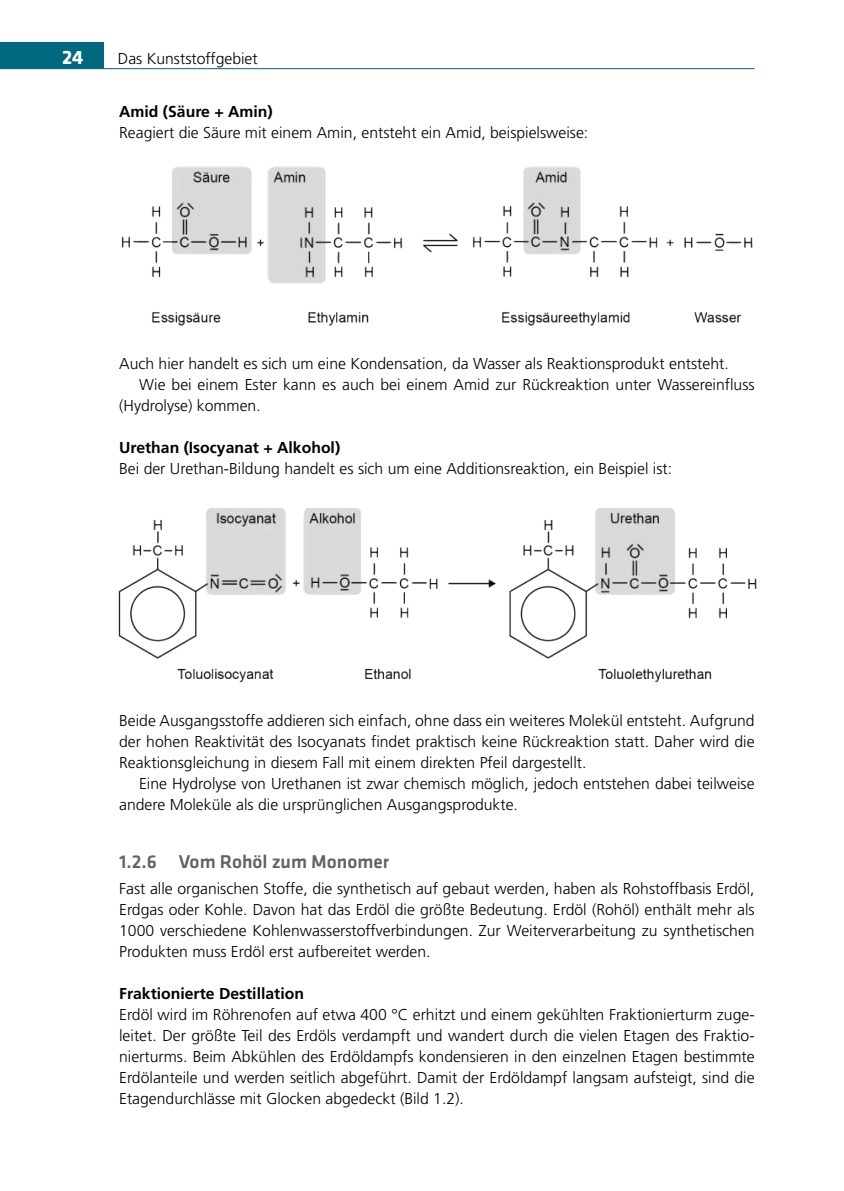
<style>
.page{position:relative;width:844px;height:1191px;background:#fff}
.page>*{position:absolute;margin:0;border:0;box-sizing:border-box;transform-origin:0 0}
.t1{font:700 20.12px "Klavika Basic";color:#fff}
.t2{font:500 19.25px "Klavika Basic";color:#626262}
.t3{font:300 15.75px/21px "Frutiger LT Std";color:#000;text-align:justify}
.t4{font:700 15.75px "Frutiger LT Std";color:#000}
</style>
<div class="page">
<div style="left:0;top:42px;width:103px;height:27px;background:#00687f"></div>
<hr style="left:0;top:68px;width:754px;height:1px;background:#00687f">
<img style="left:121px;top:166px;width:632px;height:160px">
<img style="left:118px;top:508px;width:639px;height:175px">
<p class="t1" style="left:62px;top:45px;width:23px">24</p>
<p class="t3" style="left:118px;top:48px;width:141px">Das Kunststoffgebiet</p>
<p class="t4" style="left:119px;top:102px;width:155px">Amid (Säure + Amin)</p>
<p class="t3" style="left:119px;top:122px;width:470px">Reagiert die Säure mit einem Amin, entsteht ein Amid, beispielsweise:</p>
<p class="t3" style="left:119px;top:353px;width:611px">Auch hier handelt es sich um eine Kondensation, da Wasser als Reaktionsprodukt entsteht.</p>
<p class="t3" style="left:139px;top:374px;width:617px">Wie bei einem Ester kann es auch bei einem Amid zur Rückreaktion unter Wassereinfluss</p>
<p class="t3" style="left:119px;top:395px;width:143px">(Hydrolyse) kommen.</p>
<p class="t4" style="left:119px;top:438px;width:222px">Urethan (Isocyanat + Alkohol)</p>
<p class="t3" style="left:119px;top:458px;width:554px">Bei der Urethan-Bildung handelt es sich um eine Additionsreaktion, ein Beispiel ist:</p>
<p class="t3" style="left:119px;top:710px;width:636px">Beide Ausgangsstoffe addieren sich einfach, ohne dass ein weiteres Molekül entsteht. Aufgrund der hohen Reaktivität des Isocyanats findet praktisch keine Rückreaktion statt. Daher wird die Reaktionsgleichung in diesem Fall mit einem direkten Pfeil dargestellt.</p>
<p class="t3" style="left:119px;top:773px;width:636px;text-indent:20px">Eine Hydrolyse von Urethanen ist zwar chemisch möglich, jedoch entstehen dabei teilweise andere Moleküle als die ursprünglichen Ausgangsprodukte.</p>
<p class="t2" style="left:119px;top:850px;width:271px">1.2.6 Vom Rohöl zum Monomer</p>
<p class="t3" style="left:119px;top:878px;width:637px">Fast alle organischen Stoffe, die synthetisch auf gebaut werden, haben als Rohstoffbasis Erdöl, Erdgas oder Kohle. Davon hat das Erdöl die größte Bedeutung. Erdöl (Rohöl) enthält mehr als 1000 verschiedene Kohlenwasserstoffverbindungen. Zur Weiterverarbeitung zu synthetischen Produkten muss Erdöl erst aufbereitet werden.</p>
<p class="t4" style="left:119px;top:984px;width:186px">Fraktionierte Destillation</p>
<p class="t3" style="left:119px;top:1004px;width:636px">Erdöl wird im Röhrenofen auf etwa 400 °C erhitzt und einem gekühlten Fraktionierturm zuge&shy;leitet. Der größte Teil des Erdöls verdampft und wandert durch die vielen Etagen des Fraktio&shy;nierturms. Beim Abkühlen des Erdöldampfs kondensieren in den einzelnen Etagen bestimmte Erdölanteile und werden seitlich abgeführt. Damit der Erdöldampf langsam aufsteigt, sind die Etagendurchlässe mit Glocken abgedeckt (Bild 1.2).</p>
</div>
